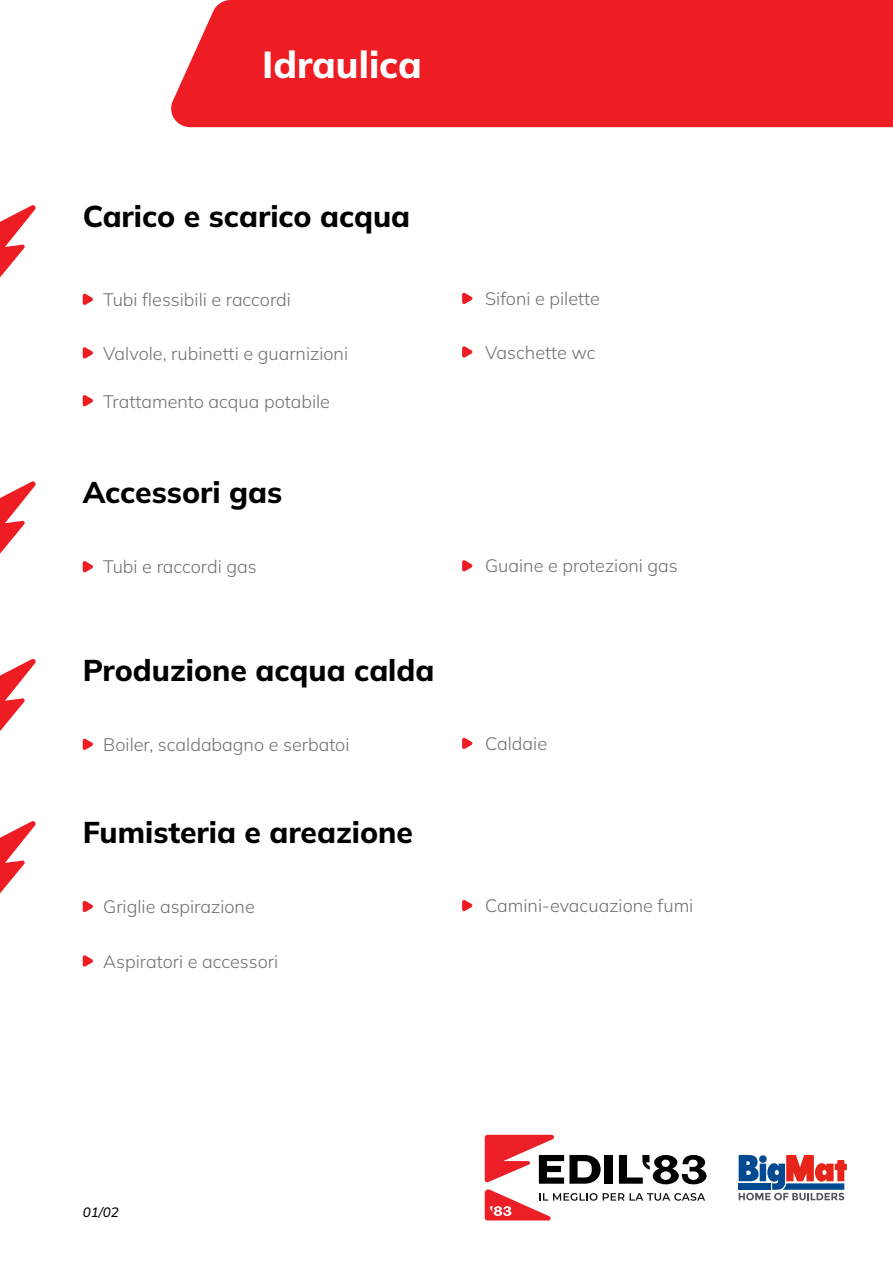
<style>
.page{position:relative;width:893px;height:1263px;background:#fff}
.page>*{position:absolute;margin:0;border:0;box-sizing:border-box;transform-origin:0 0}
.t1{font:200 37.5px "Mulish";color:#fff}
.t2{font:200 30px "Mulish";color:#000001}
.t3{font:200 18px "Mulish";color:#6f7073}
.t4{font:italic 200 13.5px "Mulish";color:#000001}
</style>
<div class="page">
<div style="left:171px;top:0;width:722px;height:127px;background:#ee1d23"></div>
<svg style="left:0;top:205px;width:36px;height:73px"></svg>
<svg style="left:0;top:481px;width:36px;height:73px"></svg>
<svg style="left:83px;top:293px;width:10px;height:12px"></svg>
<svg style="left:83px;top:347px;width:10px;height:12px"></svg>
<svg style="left:83px;top:395px;width:10px;height:12px"></svg>
<svg style="left:462px;top:292px;width:11px;height:12px"></svg>
<svg style="left:462px;top:346px;width:11px;height:12px"></svg>
<svg style="left:83px;top:561px;width:10px;height:12px"></svg>
<svg style="left:83px;top:955px;width:10px;height:12px"></svg>
<svg style="left:462px;top:560px;width:11px;height:12px"></svg>
<svg style="left:0;top:658px;width:36px;height:73px"></svg>
<svg style="left:83px;top:738px;width:10px;height:12px"></svg>
<svg style="left:462px;top:737px;width:11px;height:12px"></svg>
<svg style="left:0;top:821px;width:36px;height:73px"></svg>
<svg style="left:83px;top:900px;width:10px;height:12px"></svg>
<svg style="left:462px;top:900px;width:11px;height:12px"></svg>
<svg style="left:485px;top:1135px;width:222px;height:85px"></svg>
<svg style="left:739px;top:1155px;width:108px;height:45px"></svg>
<h1 class="t1" style="left:262px;top:39px;width:161px">Idraulica</h1>
<h2 class="t2" style="left:83px;top:196px;width:329px">Carico e scarico acqua</h2>
<p class="t3" style="left:103px;top:287px;width:189px">Tubi flessibili e raccordi</p>
<p class="t3" style="left:103px;top:341px;width:246px">Valvole, rubinetti e guarnizioni</p>
<p class="t3" style="left:103px;top:389px;width:228px">Trattamento acqua potabile</p>
<h2 class="t2" style="left:83px;top:472px;width:201px">Accessori gas</h2>
<p class="t3" style="left:485px;top:286px;width:116px">Sifoni e pilette</p>
<p class="t3" style="left:485px;top:340px;width:112px">Vaschette wc</p>
<p class="t3" style="left:103px;top:555px;width:155px">Tubi e raccordi gas</p>
<p class="t3" style="left:485px;top:554px;width:194px">Guaine e protezioni gas</p>
<h2 class="t2" style="left:83px;top:649px;width:353px">Produzione acqua calda</h2>
<p class="t3" style="left:103px;top:732px;width:248px">Boiler, scaldabagno e serbatoi</p>
<p class="t3" style="left:485px;top:731px;width:63px">Caldaie</p>
<h2 class="t2" style="left:83px;top:812px;width:332px">Fumisteria e areazione</h2>
<p class="t3" style="left:103px;top:894px;width:153px">Griglie aspirazione</p>
<p class="t3" style="left:485px;top:893px;width:210px">Camini-evacuazione fumi</p>
<p class="t3" style="left:103px;top:949px;width:176px">Aspiratori e accessori</p>
<p class="t4" style="left:83px;top:1203px;width:38px">01/02</p>
</div>
